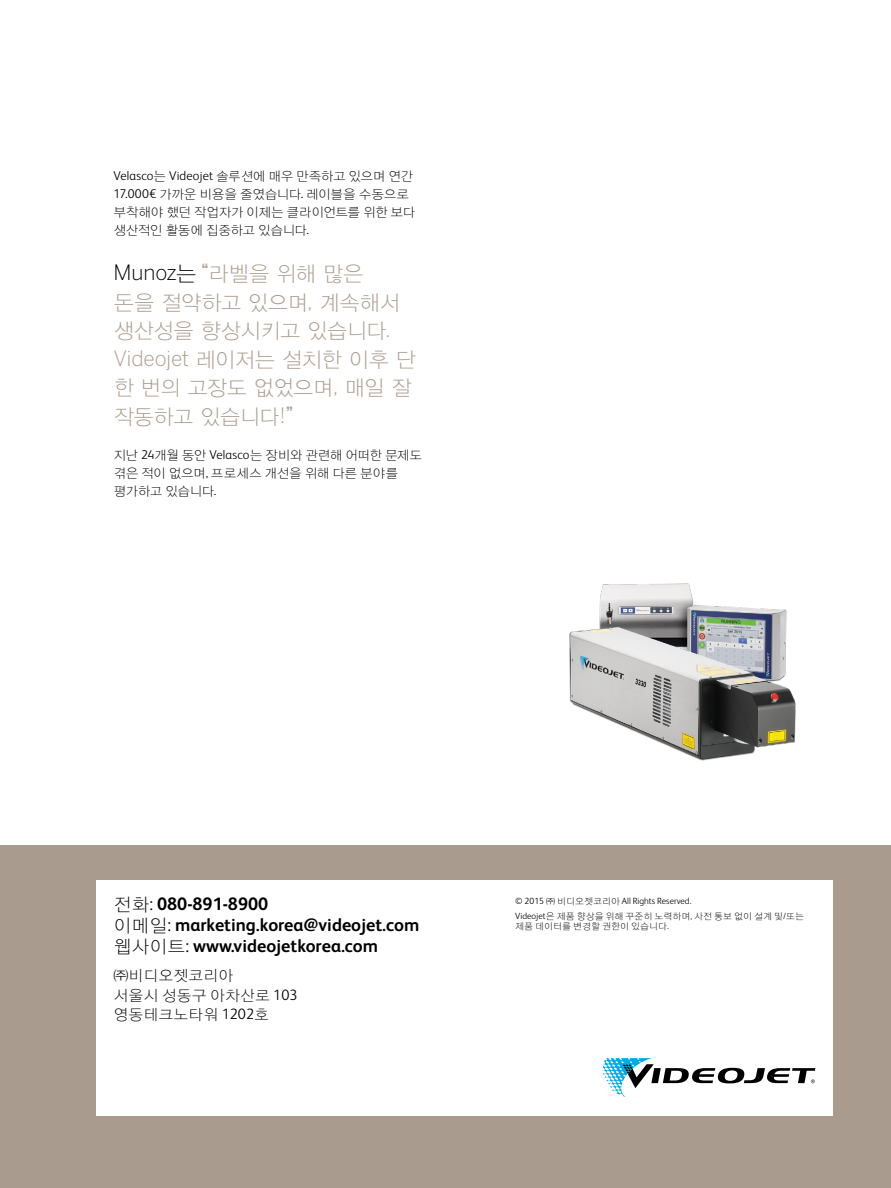
<style>
.page{position:relative;width:891px;height:1188px;background:#fff}
.page>*{position:absolute;margin:0;border:0;box-sizing:border-box;transform-origin:0 0}
.t1{font:21px/28.5px "YDIYGO110 KS Cpc EUC H";letter-spacing:-.055em;color:#a99b8d}
.t2{font:700 18px/21px "FS Albert Pro";color:#000}
.t3{font:15px/19.5px "YDIYGO110 KS Cpc EUC H";color:#000}
.t4{font:12.75px/18px "YDIYGO110 KS Cpc EUC H";letter-spacing:-.04em;color:#000}
.t5{font:9px/10.5px "YDIYGO110 KS Cpc EUC H";color:#000}
.t6{font:300 9px "FS Albert Pro";color:#000}
.s1{font-family:"FS Albert Pro";font-weight:300}
.s2{font-family:"Benton Gothic";font-weight:300;color:#000}
.s3{color:#000}
.s4{font-family:"Benton Gothic";font-weight:300}
.s5{font-family:"YDIYGO110 KS Cpc EUC H";font-weight:400}
.s6{font-weight:300}
</style>
<div class="page">
<div style="left:0;top:846px;width:891px;height:342px;background:#a99b8d"></div>
<div style="left:96px;top:880px;width:737px;height:236px;background:#fff"></div>
<svg style="left:603px;top:1058px;width:212px;height:39px"></svg>
<img style="left:569px;top:583px;width:227px;height:178px">
<p class="t4" style="left:113px;top:167px;width:304px"><span class="s1">Velasco</span>는 <span class="s1">Videojet</span> 솔루션에 매우 만족하고 있으며 연간<br><span class="s1">17.000€</span> 가까운 비용을 줄였습니다<span class="s1">.</span> 레이블을 수동으로 부착해야 했던 작업자가 이제는 클라이언트를 위한 보다 생산적인 활동에 집중하고 있습니다<span class="s1">.</span></p>
<h1 class="t1" style="left:113px;top:260px;width:305px"><span class="s2">Munoz</span><span class="s3">는</span>“라벨을 위해 많은<br>돈을 절약하고 있으며<span class="s4">,</span> 계속해서 생산성을 향상시키고 있습니다<span class="s4">.<br>Videojet</span> 레이저는 설치한 이후 단 한 번의 고장도 없었으며<span class="s4">,</span> 매일 잘 작동하고 있습니다<span class="s4">!</span>”</h1>
<p class="t4" style="left:113px;top:446px;width:310px">지난 <span class="s1">24</span>개월 동안 <span class="s1">Velasco</span>는 장비와 관련해 어떠한 문제도 겪은 적이 없으며<span class="s1">,</span> 프로세스 개선을 위해 다른 분야를 평가하고 있습니다<span class="s1">.</span></p>
<h2 class="t2" style="left:113px;top:893px;width:308px"><span class="s5">전화</span><span class="s6">:</span> 080-891-8900<br><span class="s5">이메일</span><span class="s6">:</span> marketing.korea@videojet.com <span class="s5">웹사이트</span><span class="s6">:</span> www.videojetkorea.com</h2>
<p class="t3" style="left:113px;top:966px;width:186px">㈜비디오젯코리아<br>서울시 성동구 아차산로 <span class="s1">103 </span>영동테크노타워 <span class="s1">1202</span>호</p>
<p class="t6" style="left:515px;top:895px;width:178px">© 2015 <span class="s5">㈜ 비디오젯코리아</span> All Rights Reserved.</p>
<p class="t5" style="left:515px;top:911px;width:291px"><span class="s1">Videojet</span>은 제품 향상을 위해 꾸준히 노력하며<span class="s1">,</span> 사전 통보 없이 설계 및<span class="s1">/</span>또는 제품 데이터를 변경할 권한이 있습니다<span class="s1">.</span></p>
</div>
